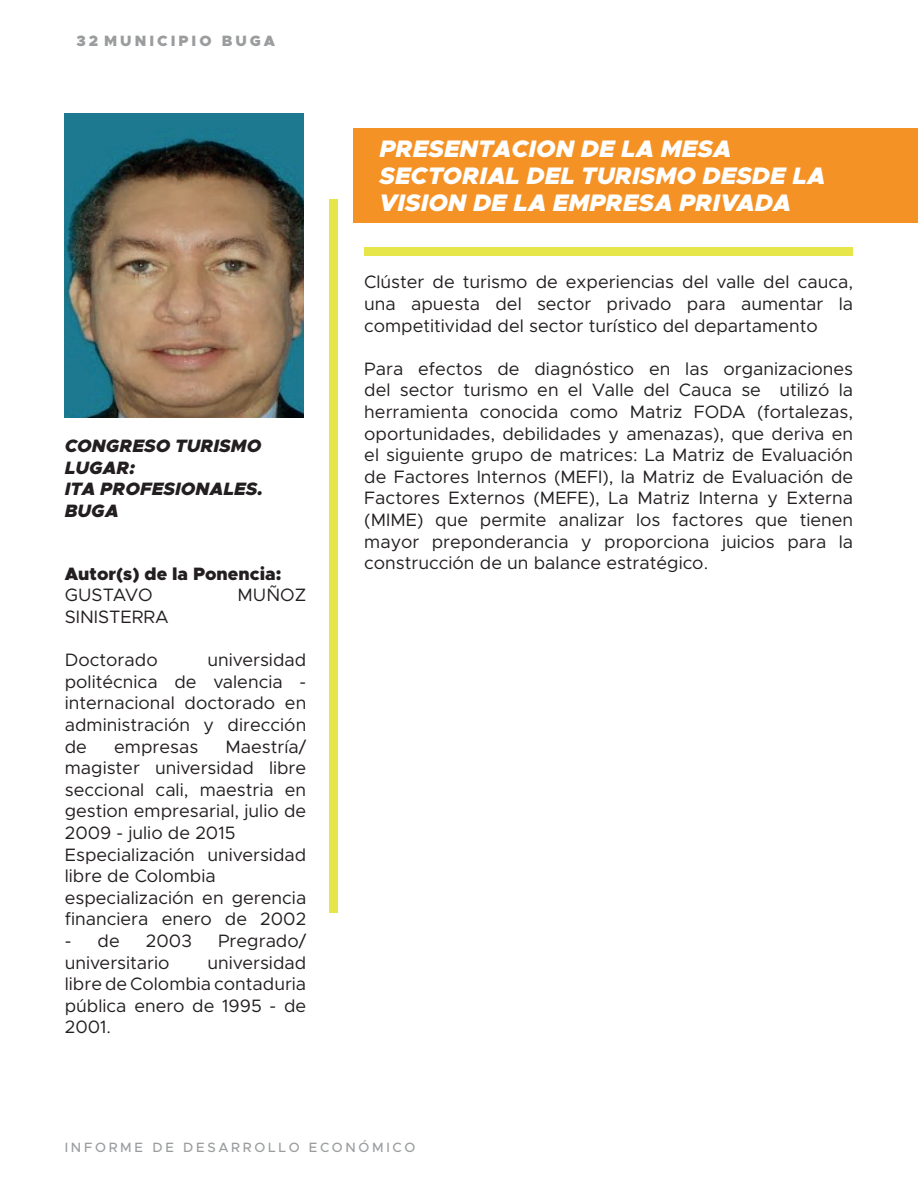
<style>
.page{position:relative;width:918px;height:1188px;background:#fff}
.page>*{position:absolute;margin:0;border:0;box-sizing:border-box;transform-origin:0 0}
.t1{font:italic 900 24px/27px "Metropolis";color:#fff}
.t2{font:18px/21.6px "Metropolis";color:#231f20;text-align:justify}
.t3{font:italic 900 18px/21.6px "Metropolis";color:#231f20}
.t4{font:900 18px "Metropolis";color:#231f20}
.t5{font:900 15px "Metropolis";letter-spacing:.2em;color:#9a9c9e}
.t6{font:500 13.5px "Metropolis";letter-spacing:.2em;color:#9a9c9e}
</style>
<div class="page">
<div style="left:364px;top:247px;width:488px;height:9px;background:#e6e64b"></div>
<div style="left:329px;top:199px;width:9px;height:714px;background:#e6e64b"></div>
<div style="left:353px;top:128px;width:565px;height:95px;background:#f59225"></div>
<img style="left:66px;top:114px;width:238px;height:303px">
<p class="t5" style="left:77px;top:32px;width:200px">32 MUNICIPIO BUGA</p>
<p class="t3" style="left:65px;top:435px;width:200px">CONGRESO TURISMO<br>LUGAR:<br>ITA PROFESIONALES.<br>BUGA</p>
<p class="t4" style="left:65px;top:562px;width:218px">Autor(s) de la Ponencia:</p>
<p class="t2" style="left:65px;top:584px;width:90px">GUSTAVO</p>
<p class="t2" style="left:238px;top:584px;width:70px">MUÑOZ</p>
<p class="t2" style="left:65px;top:606px;width:106px">SINISTERRA</p>
<p class="t2" style="left:65px;top:649px;width:94px">Doctorado</p>
<p class="t2" style="left:65px;top:649px;width:243px;text-indent:143px">universidad politécnica de valencia - internacional doctorado en administración y dirección de</p>
<p class="t2" style="left:65px;top:736px;width:243px;text-align:left;text-indent:161px">Maestría/ magister universidad libre seccional cali, maestria en gestion empresarial, julio de<br>2009 - julio de 2015<br>Especialización universidad libre de Colombia especialización en gerencia financiera enero de 2002</p>
<p class="t2" style="left:65px;top:930px;width:57px">- de</p>
<p class="t2" style="left:146px;top:930px;width:47px">2003</p>
<p class="t2" style="left:218px;top:930px;width:90px">Pregrado/</p>
<p class="t2" style="left:65px;top:952px;width:106px">universitario</p>
<p class="t2" style="left:114px;top:736px;width:86px">empresas</p>
<p class="t2" style="left:65px;top:952px;width:243px;text-indent:143px">universidad libre de Colombia contaduria pública enero de 1995 - de 2001.</p>
<h1 class="t1" style="left:379px;top:135px;width:447px">PRESENTACION DE LA MESA<br>SECTORIAL DEL TURISMO DESDE LA<br>VISION DE LA EMPRESA PRIVADA</h1>
<p class="t2" style="left:364px;top:271px;width:490px">Clúster de turismo de experiencias del valle del cauca, una apuesta del sector privado para aumentar la competitividad del sector turístico del departamento</p>
<p class="t2" style="left:364px;top:358px;width:490px">Para efectos de diagnóstico en las organizaciones del sector turismo en el Valle del Cauca se utilizó la herramienta conocida como Matriz FODA (fortalezas, oportunidades, debilidades y amenazas), que deriva en el siguiente grupo de matrices: La Matriz de Evaluación de Factores Internos (MEFI), la Matriz de Evaluación de Factores Externos (MEFE), La Matriz Interna y Externa (MIME) que permite analizar los factores que tienen mayor preponderancia y proporciona juicios para la construcción de un balance estratégico.</p>
<p class="t6" style="left:65px;top:1139px;width:352px">INFORME DE DESARROLLO ECONÓMICO</p>
</div>
